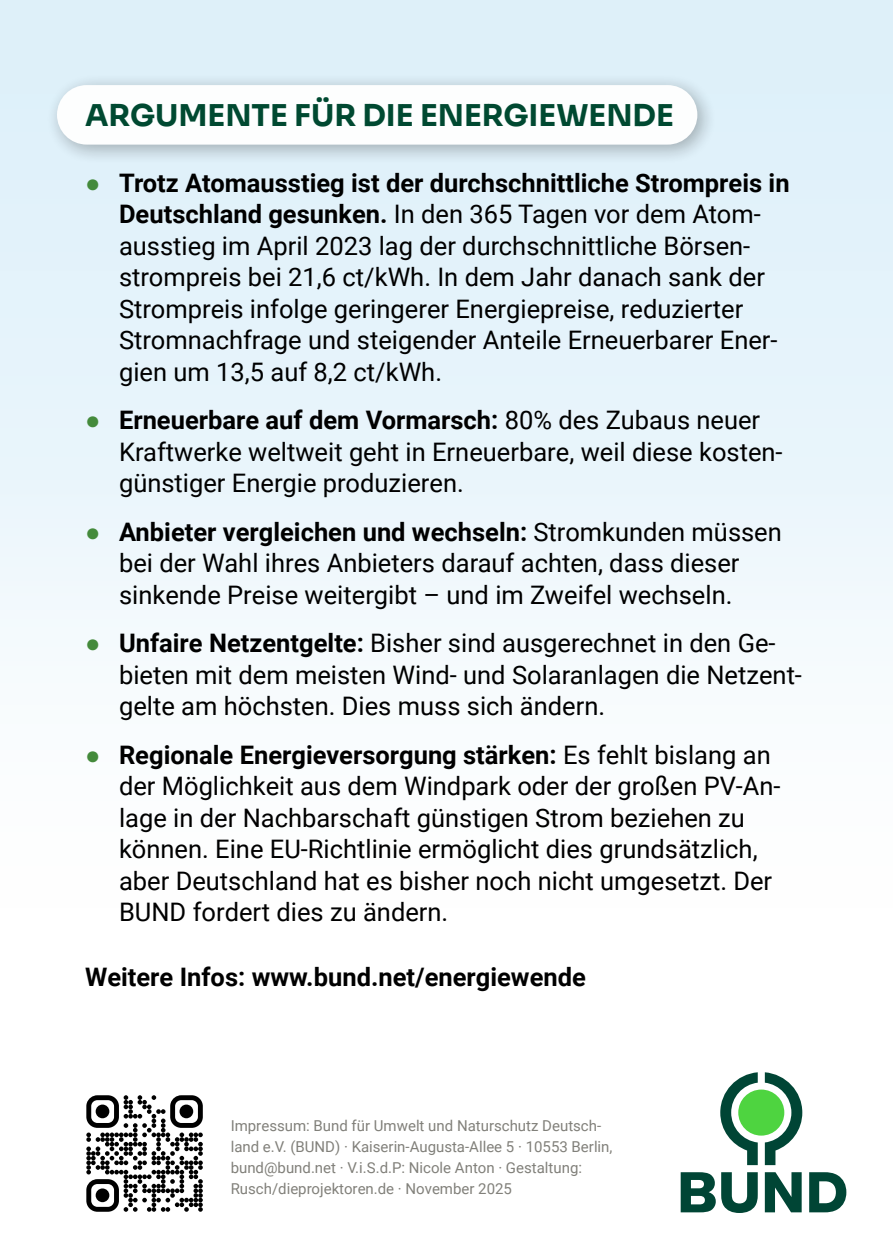
<style>
.page{position:relative;width:893px;height:1259px;background:#fff}
.page>*{position:absolute;margin:0;border:0;box-sizing:border-box;transform-origin:0 0}
.t1{font:30px "Sora";color:#004931}
.t2{font:25.5px/31.5px "Roboto";color:#000}
.t3{font:700 25.5px "Roboto";color:#000}
.t4{font:15px/21px "Roboto";color:#81807a}
.s1{font-family:"Arial";font-weight:700;color:#448a3b}
.s2{font-weight:700}
</style>
<div class="page">
<div style="left:0;top:0;width:893px;height:1191px;background:linear-gradient(to bottom,#dbeff9,#fff)"></div>
<svg style="left:85px;top:1094px;width:119px;height:118px"></svg>
<svg style="left:86px;top:1095px;width:117px;height:116px"></svg>
<div style="left:96px;top:1104px;width:13px;height:14px;background:#000;border-radius:50%"></div>
<div style="left:180px;top:1104px;width:13px;height:14px;background:#000;border-radius:50%"></div>
<div style="left:96px;top:1188px;width:13px;height:14px;background:#000;border-radius:50%"></div>
<div style="left:44px;top:73px;width:675px;height:92px;background:#000;opacity:.3"></div>
<div style="left:57px;top:85px;width:640px;height:60px;background:#fff;border-radius:30px"></div>
<svg style="left:658px;top:1054px;width:206px;height:159px"></svg>
<p class="t1" style="left:85px;top:91px;width:590px">ARGUMENTE FÜR DIE ENERGIEWENDE</p>
<p class="t2" style="left:119px;top:166px;width:672px;text-indent:-34px"><span class="s1">●</span> <span class="s2">Trotz Atomausstieg ist der durchschnittliche Strompreis in Deutschland gesunken.</span> In den 365 Tagen vor dem Atom&shy;ausstieg im April 2023 lag der durchschnittliche Börsen&shy;strompreis bei 21,6 ct/kWh. In dem Jahr danach sank der Strompreis infolge geringerer Energiepreise, reduzierter Stromnachfrage und steigender Anteile Erneuerbarer Ener&shy;gien um 13,5 auf 8,2 ct/kWh.</p>
<p class="t2" style="left:119px;top:403px;width:665px;text-indent:-34px"><span class="s1">●</span> <span class="s2">Erneuerbare auf dem Vormarsch:</span> 80% des Zubaus neuer<br>Kraftwerke weltweit geht in Erneuerbare, weil diese kosten&shy;günstiger Energie produzieren.</p>
<p class="t2" style="left:119px;top:515px;width:664px;text-indent:-34px"><span class="s1">●</span> <span class="s2">Anbieter vergleichen und wechseln:</span> Stromkunden müssen bei der Wahl ihres Anbieters darauf achten, dass dieser sinkende Preise weitergibt – und im Zweifel wechseln.</p>
<p class="t2" style="left:119px;top:626px;width:684px;text-indent:-34px"><span class="s1">●</span> <span class="s2">Unfaire Netzentgelte:</span> Bisher sind ausgerechnet in den Ge&shy;bieten mit dem meisten Wind- und Solaranlagen die Netzent&shy;gelte am höchsten. Dies muss sich ändern.</p>
<p class="t2" style="left:119px;top:738px;width:663px;text-indent:-34px"><span class="s1">●</span> <span class="s2">Regionale Energieversorgung stärken:</span> Es fehlt bislang an der Möglichkeit aus dem Windpark oder der großen PV-An&shy;lage in der Nachbarschaft günstigen Strom beziehen zu können. Eine EU-Richtlinie ermöglicht dies grundsätzlich, aber Deutschland hat es bisher noch nicht umgesetzt. Der BUND fordert dies zu ändern.</p>
<p class="t3" style="left:85px;top:958px;width:502px">Weitere Infos: www.bund.net/energiewende</p>
<p class="t4" style="left:231px;top:1114px;width:383px">Impressum: Bund für Umwelt und Naturschutz Deutsch&shy;land e.V. (BUND) · Kaiserin-Augusta-Allee 5 · 10553 Berlin, bund@bund.net · V.i.S.d.P: Nicole Anton · Gestaltung:<br>Rusch/dieprojektoren.de · November 2025</p>
</div>
